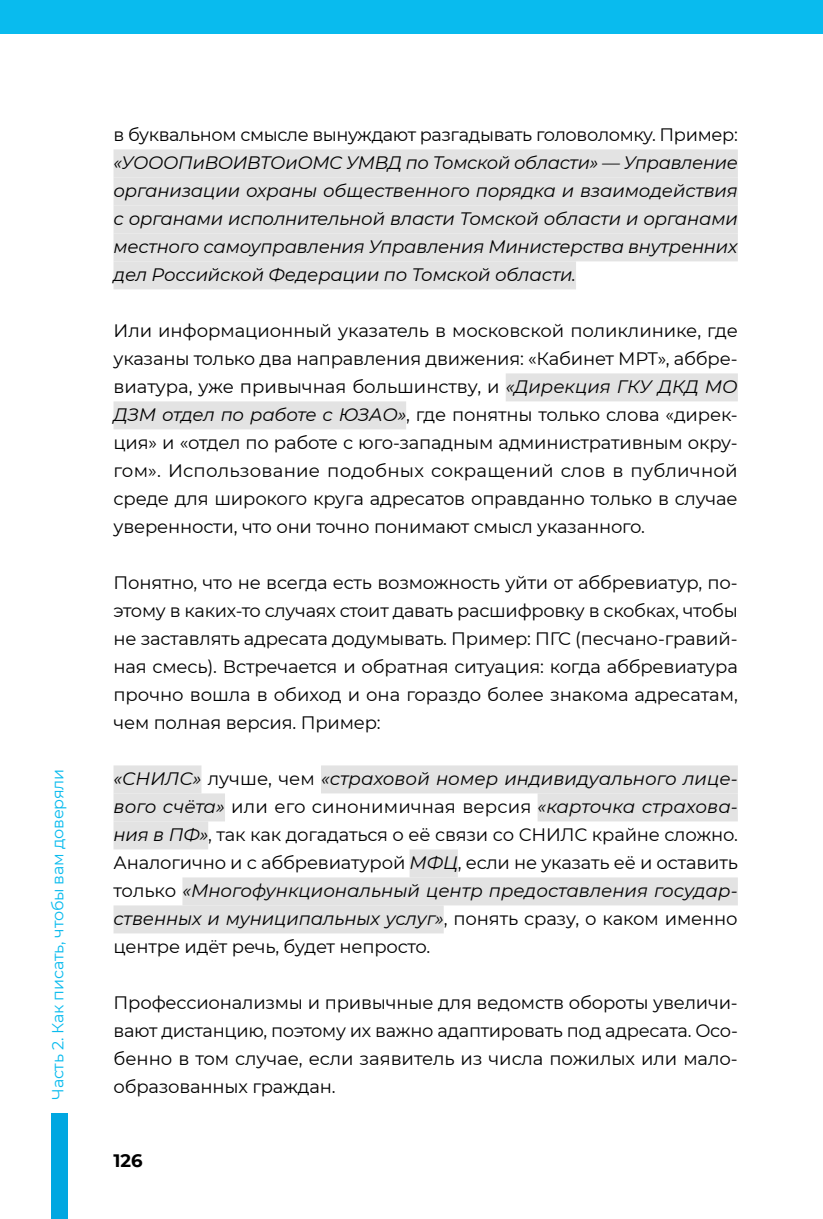
<style>
.page{position:relative;width:823px;height:1219px;background:#fff}
.page>*{position:absolute;margin:0;border:0;box-sizing:border-box;transform-origin:0 0}
.t1{font:18px/28px "Montserrat";letter-spacing:-.01em;color:#000;text-align:justify}
.t2{font:italic 18px/28px "Montserrat";letter-spacing:-.01em;color:#000;text-align:justify}
.t3{font:700 18px "Montserrat";color:#000}
.t4{font:16px "Montserrat";letter-spacing:-.01em;color:#09bbee}
.s1{font-style:italic}
</style>
<div class="page">
<div style="left:0;top:0;width:822px;height:34px;background:#09bbee"></div>
<div style="left:51px;top:1113px;width:16px;height:106px;background:#00a7e1"></div>
<div style="left:113px;top:149px;width:624px;height:28px;background:#e3e3e3"></div>
<div style="left:113px;top:177px;width:624px;height:28px;background:#e3e3e3"></div>
<div style="left:113px;top:205px;width:624px;height:28px;background:#e3e3e3"></div>
<div style="left:113px;top:233px;width:624px;height:28px;background:#e3e3e3"></div>
<div style="left:113px;top:261px;width:462px;height:28px;background:#e3e3e3"></div>
<div style="left:505px;top:373px;width:232px;height:28px;background:#e3e3e3"></div>
<div style="left:113px;top:401px;width:293px;height:28px;background:#e3e3e3"></div>
<div style="left:113px;top:765px;width:88px;height:28px;background:#e3e3e3"></div>
<div style="left:321px;top:765px;width:416px;height:28px;background:#e3e3e3"></div>
<div style="left:113px;top:793px;width:112px;height:28px;background:#e3e3e3"></div>
<div style="left:537px;top:793px;width:200px;height:28px;background:#e3e3e3"></div>
<div style="left:113px;top:821px;width:95px;height:28px;background:#e3e3e3"></div>
<div style="left:409px;top:849px;width:48px;height:28px;background:#e3e3e3"></div>
<div style="left:182px;top:877px;width:555px;height:28px;background:#e3e3e3"></div>
<div style="left:113px;top:905px;width:330px;height:28px;background:#e3e3e3"></div>
<p class="t4" style="left:47px;top:1100px;width:333px;rotate:-90deg">Часть 2. Как писать, чтобы вам доверяли</p>
<p class="t1" style="left:113px;top:120px;width:625px">в буквальном смысле вынуждают разгадывать головоломку. Пример:</p>
<p class="t2" style="left:113px;top:148px;width:625px">«УОООПиВОИВТОиОМС УМВД по Томской области» — Управление организации охраны общественного порядка и взаимодействия с органами исполнительной власти Томской области и органами местного самоуправления Управления Министерства внутренних дел Российской Федерации по Томской области.</p>
<p class="t1" style="left:113px;top:316px;width:625px">Или информационный указатель в московской поликлинике, где указаны только два направления движения: «Кабинет МРТ», аббре&shy;виатура, уже привычная большинству, и <span class="s1">«Дирекция ГКУ ДКД МО ДЗМ отдел по работе с ЮЗАО»</span>, где понятны только слова «дирек&shy;ция» и «отдел по работе с юго-западным административным окру&shy;гом». Использование подобных сокращений слов в публичной среде для широкого круга адресатов оправданно только в случае уверенности, что они точно понимают смысл указанного.</p>
<p class="t1" style="left:113px;top:568px;width:625px;text-align:left">Понятно, что не всегда есть возможность уйти от аббревиатур, по-- этому в каких‑то случаях стоит давать расшифровку в скобках, чтобы не заставлять адресата додумывать. Пример: ПГС (песчано-гравий&shy;ная смесь). Встречается и обратная ситуация: когда аббревиатура прочно вошла в обиход и она гораздо более знакома адресатам, чем полная версия. Пример:</p>
<p class="t1" style="left:113px;top:764px;width:625px"><span class="s1">«СНИЛС»</span> лучше, чем <span class="s1">«страховой номер индивидуального лице&shy;вого счёта»</span> или его синонимичная версия <span class="s1">«карточка страхова&shy;ния в ПФ»</span>, так как догадаться о её связи со СНИЛС крайне сложно.<br>Аналогично и с аббревиатурой <span class="s1">МФЦ</span>, если не указать её и оставить только <span class="s1">«Многофункциональный центр предоставления государ&shy;ственных и муниципальных услуг»</span>, понять сразу, о каком именно центре идёт речь, будет непросто.</p>
<p class="t1" style="left:113px;top:988px;width:625px;text-align:left">Профессионализмы и привычные для ведомств обороты увеличи&shy;вают дистанцию, поэтому их важно адаптировать под адресата. Осо&shy;бенно в том случае, если заявитель из числа пожилых или мало&shy;образованных граждан.</p>
<p class="t3" style="left:113px;top:1147px;width:31px">126</p>
</div>
